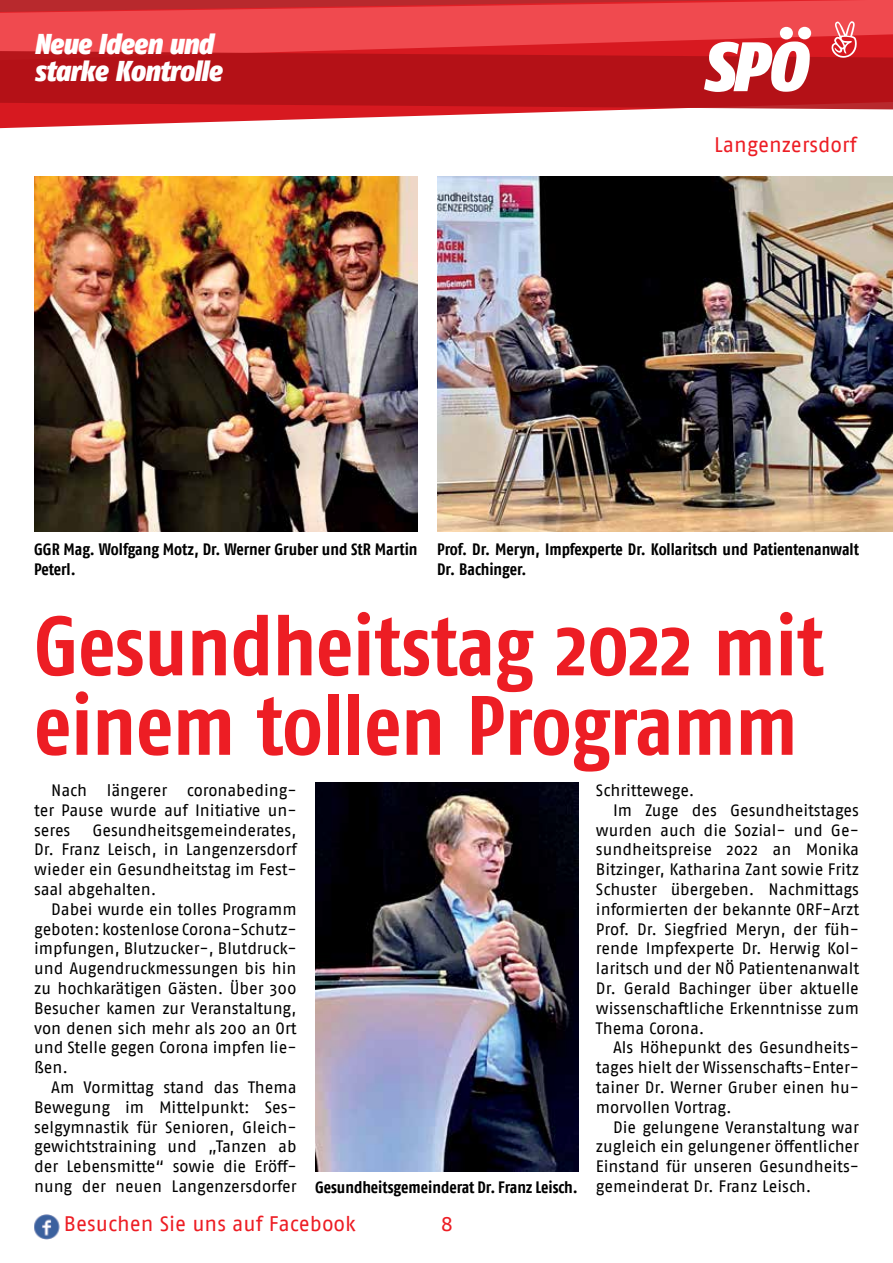
<style>
.page{position:relative;width:893px;height:1263px;background:#fff}
.page>*{position:absolute;margin:0;border:0;box-sizing:border-box;transform-origin:0 0}
.t1{font:700 condensed 84px/79.5px "Fago OT";color:#ed1d24}
.t2{font:italic 900 condensed 69.75px "Fago OT";color:#fff;scale:1.05 1}
.t3{font:italic 900 condensed 28.65px/27.2px "Fago OT";letter-spacing:-.02em;color:#fff}
.t4{font:21px "Fago OT";color:#ed1d24}
.t5{font:16.5px/19.8px "Fago OT";letter-spacing:-.005em;color:#000;text-align:justify}
.t6{font:700 condensed 16.5px/19.8px "Fago OT";letter-spacing:-.005em;color:#000}
.s1{font-weight:700;font-stretch:condensed}
</style>
<div class="page">
<svg style="left:0;top:0;width:893px;height:34px;background:#e74348"></svg>
<svg style="left:0;top:34px;width:893px;height:94px;fill:#f04a4f"></svg>
<svg style="left:0;top:48px;width:893px;height:74px;background:#c22a2f"></svg>
<svg style="left:831px;top:21px;width:26px;height:37px"></svg>
<img style="left:34px;top:1214px;width:26px;height:26px">
<img style="left:316px;top:783px;width:263px;height:388px">
<img style="left:34px;top:176px;width:384px;height:355px">
<img style="left:437px;top:176px;width:456px;height:355px">
<h3 class="t3" style="left:34px;top:31px;width:189px">Neue Ideen und starke Kontrolle</h3>
<h2 class="t2" style="left:702px;top:25px;width:101px">SPÖ</h2>
<p class="t4" style="left:714px;top:132px;width:144px">Langenzersdorf</p>
<p class="t6" style="left:34px;top:540px;width:385px">GGR Mag. Wolfgang Motz, Dr. Werner Gruber und StR Martin<br>Peterl.</p>
<p class="t6" style="left:437px;top:540px;width:423px">Prof. Dr. Meryn, Impfexperte Dr. Kollaritsch und Patientenanwalt<br>Dr. Bachinger.</p>
<h1 class="t1" style="left:34px;top:606px;width:791px">Gesundheitstag 2022 mit einem tollen Programm</h1>
<p class="t5" style="left:34px;top:780px;width:264px;text-indent:17px">Nach längerer coronabeding&shy;ter Pause wurde auf Initiative un&shy;seres</p>
<p class="t5" style="left:596px;top:780px;width:100px">Schrittewege.</p>
<p class="t5" style="left:613px;top:800px;width:247px">Im Zuge des Gesundheitstages</p>
<p class="t5" style="left:596px;top:820px;width:264px">wurden auch die Sozial- und Ge-</p>
<p class="t5" style="left:596px;top:840px;width:264px">sundheitspreise 2022 an Monika</p>
<p class="t5" style="left:596px;top:859px;width:264px">Bitzinger, Katharina Zant sowie Fritz</p>
<p class="t5" style="left:596px;top:879px;width:264px">Schuster übergeben. Nachmittags</p>
<p class="t5" style="left:596px;top:899px;width:265px">informierten der bekannte ORF-Arzt</p>
<p class="t5" style="left:596px;top:919px;width:264px">Prof. Dr. Siegfried Meryn, der füh-</p>
<p class="t5" style="left:596px;top:939px;width:264px">rende Impfexperte Dr. Herwig Kol-</p>
<p class="t5" style="left:596px;top:958px;width:265px">laritsch und der NÖ Patientenanwalt</p>
<p class="t5" style="left:596px;top:978px;width:264px">Dr. Gerald Bachinger über aktuelle</p>
<p class="t5" style="left:596px;top:998px;width:264px">wissenschaftliche Erkenntnisse zum</p>
<p class="t5" style="left:596px;top:1018px;width:110px">Thema Corona.</p>
<p class="t5" style="left:613px;top:1038px;width:247px">Als Höhepunkt des Gesundheits-</p>
<p class="t5" style="left:596px;top:1057px;width:264px">tages hielt der Wissenschafts-Enter-</p>
<p class="t5" style="left:596px;top:1077px;width:264px">tainer Dr. Werner Gruber einen hu-</p>
<p class="t5" style="left:596px;top:1097px;width:137px">morvollen Vortrag.</p>
<p class="t5" style="left:613px;top:1117px;width:248px">Die gelungene Veranstaltung war</p>
<p class="t5" style="left:596px;top:1137px;width:265px">zugleich ein gelungener öffentlicher</p>
<p class="t5" style="left:596px;top:1156px;width:264px">Einstand für unseren Gesundheits-</p>
<p class="t5" style="left:596px;top:1176px;width:217px">gemeinderat Dr. Franz Leisch.</p>
<p class="t5" style="left:34px;top:820px;width:264px;text-indent:58px">Gesundheitsgemeinderates, Dr. Franz Leisch, in Langenzersdorf wieder ein Gesundheitstag im Fest&shy;saal abgehalten.</p>
<p class="t5" style="left:34px;top:899px;width:264px;text-indent:17px">Dabei wurde ein tolles Programm geboten: kostenlose Corona-Schutz&shy;impfungen, Blutzucker-, Blutdruck&shy;und Augendruckmessungen bis hin zu hochkarätigen Gästen. Über 300<br>Besucher kamen zur Veranstaltung, von denen sich mehr als 200 an Ort und Stelle gegen Corona impfen lie&shy;ßen.</p>
<p class="t5" style="left:34px;top:1077px;width:545px;text-align:left;text-indent:17px">Am Vormittag stand das Thema<br>Bewegung im Mittelpunkt: Ses-<br>selgymnastik für Senioren, Gleich-<br>gewichtstraining und „Tanzen ab<br>der Lebensmitte“ sowie die Eröff-<br>nung der neuen Langenzersdorfer <span class="s1">Gesundheitsgemeinderat Dr. Franz Leisch.</span></p>
<p class="t4" style="left:64px;top:1211px;width:294px">Besuchen Sie uns auf Facebook</p>
<p class="t4" style="left:441px;top:1211px;width:14px">8</p>
</div>
